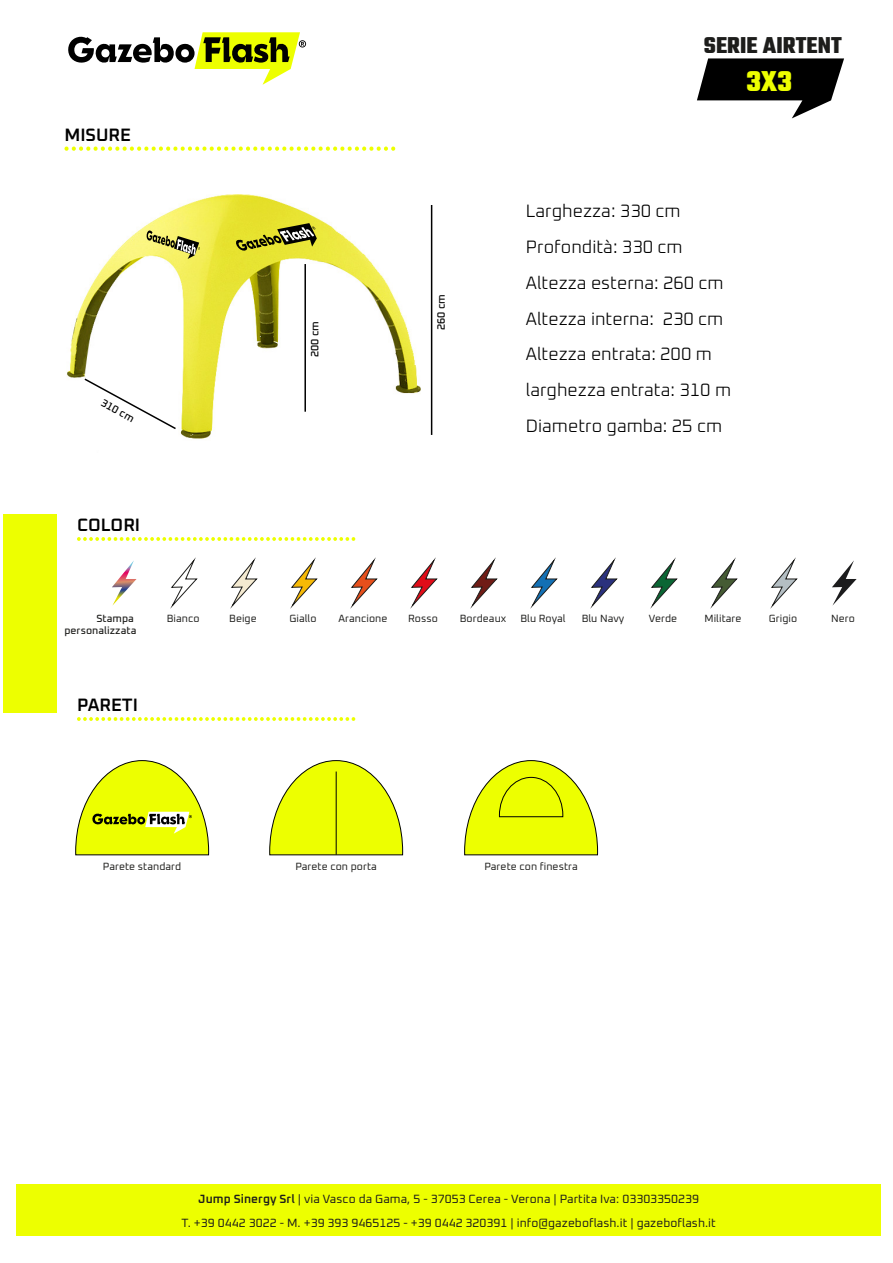
<style>
.page{position:relative;width:893px;height:1263px;background:#fff}
.page>*{position:absolute;margin:0;border:0;box-sizing:border-box;transform-origin:0 0}
.t1{font:700 31.05px "Teko";color:#edff00}
.t2{font:700 24.75px "Teko";letter-spacing:.005em;color:#1d1d1b}
.t3{font:300 18px/35.7px "Oxanium";color:#000}
.t4{font:600 18px "Oxanium";color:#000}
.t5{font:12px/24px "Oxanium";letter-spacing:.005em;color:#1d1d1b;text-align:center}
.t6{font:500 10.65px "Oxanium";color:#000}
.t7{font:10.5px "Oxanium";letter-spacing:.005em;color:#1d1d1b}
.t8{font:500 10.5px/12px "Oxanium";letter-spacing:.005em;color:#1d1d1b;text-align:right}
.s1{font-weight:600}
</style>
<div class="page">
<svg style="left:68px;top:32px;width:238px;height:53px"></svg>
<div style="left:3px;top:514px;width:54px;height:199px;background:#edff00"></div>
<div style="left:17px;top:1184px;width:864px;height:52px;background:#edff00"></div>
<svg style="left:697px;top:58px;width:147px;height:60px"></svg>
<img style="left:67px;top:194px;width:353px;height:245px">
<svg style="left:65px;top:147px;width:330px;height:4px"></svg>
<svg style="left:83px;top:377px;width:95px;height:54px"></svg>
<hr style="left:431px;top:205px;width:1px;height:230px;background:#000">
<svg style="left:235px;top:223px;width:82px;height:28px;background:#a7a432"></svg>
<svg style="left:146px;top:230px;width:54px;height:29px;background:#c1bd63"></svg>
<hr style="left:304px;top:264px;width:2px;height:148px;background:#000">
<svg style="left:112px;top:561px;width:25px;height:45px"></svg>
<svg style="left:171px;top:560px;width:26px;height:48px"></svg>
<svg style="left:231px;top:560px;width:26px;height:48px"></svg>
<svg style="left:291px;top:560px;width:26px;height:48px"></svg>
<svg style="left:351px;top:560px;width:26px;height:48px"></svg>
<svg style="left:411px;top:560px;width:26px;height:48px"></svg>
<svg style="left:471px;top:560px;width:26px;height:48px"></svg>
<svg style="left:531px;top:560px;width:26px;height:48px"></svg>
<svg style="left:591px;top:560px;width:26px;height:48px"></svg>
<svg style="left:651px;top:560px;width:26px;height:48px"></svg>
<svg style="left:711px;top:560px;width:26px;height:48px"></svg>
<svg style="left:771px;top:560px;width:26px;height:48px"></svg>
<svg style="left:832px;top:560px;width:25px;height:46px"></svg>
<svg style="left:77px;top:537px;width:278px;height:4px"></svg>
<svg style="left:77px;top:717px;width:278px;height:4px"></svg>
<svg style="left:75px;top:760px;width:134px;height:96px"></svg>
<svg style="left:269px;top:760px;width:134px;height:96px"></svg>
<hr style="left:336px;top:771px;width:1px;height:84px;background:#000">
<svg style="left:464px;top:760px;width:134px;height:96px"></svg>
<h3 class="t4" style="left:64px;top:123px;width:68px">MISURE</h3>
<p class="t6" style="left:105px;top:396px;width:38px;rotate:28deg">310 cm</p>
<h3 class="t4" style="left:77px;top:513px;width:65px">COLORI</h3>
<p class="t6" style="left:308px;top:357px;width:38px;rotate:-90deg">200 cm</p>
<p class="t6" style="left:434px;top:330px;width:38px;rotate:-90deg">260 cm</p>
<h2 class="t2" style="left:704px;top:29px;width:140px">SERIE AIRTENT</h2>
<h1 class="t1" style="left:746px;top:61px;width:48px">3X3</h1>
<h3 class="t3" style="left:526px;top:193px;width:207px">Larghezza: 330 cm<br>Profondità: 330 cm<br>Altezza esterna: 260 cm<br>Altezza interna: 230 cm<br>Altezza entrata: 200 m larghezza entrata: 310 m<br>Diametro gamba: 25 cm</h3>
<p class="t8" style="left:64px;top:612px;width:74px">Stampa personalizzata</p>
<p class="t7" style="left:167px;top:612px;width:34px">Bianco</p>
<p class="t7" style="left:229px;top:612px;width:29px">Beige</p>
<p class="t7" style="left:289px;top:612px;width:29px">Giallo</p>
<p class="t7" style="left:339px;top:612px;width:50px">Arancione</p>
<p class="t7" style="left:408px;top:612px;width:31px">Rosso</p>
<p class="t7" style="left:460px;top:612px;width:48px">Bordeaux</p>
<p class="t7" style="left:520px;top:612px;width:47px">Blu Royal</p>
<p class="t7" style="left:582px;top:612px;width:44px">Blu Navy</p>
<p class="t7" style="left:649px;top:612px;width:30px">Verde</p>
<p class="t7" style="left:704px;top:612px;width:39px">Militare</p>
<p class="t7" style="left:769px;top:612px;width:30px">Grigio</p>
<p class="t7" style="left:831px;top:612px;width:25px">Nero</p>
<h3 class="t4" style="left:77px;top:693px;width:63px">PARETI</h3>
<p class="t7" style="left:103px;top:860px;width:80px">Parete standard</p>
<p class="t7" style="left:295px;top:860px;width:83px">Parete con porta</p>
<p class="t7" style="left:484px;top:860px;width:95px">Parete con finestra</p>
<p class="t5" style="left:182px;top:1186px;width:536px"><span class="s1">Jump Sinergy Srl</span> | via Vasco da Gama, 5 - 37053 Cerea - Verona | Partita Iva: 03303350239<br>T. +39 0442 3022 - M. +39 393 9465125 - +39 0442 320391 | info@gazeboflash.it | gazeboflash.it</p>
</div>
